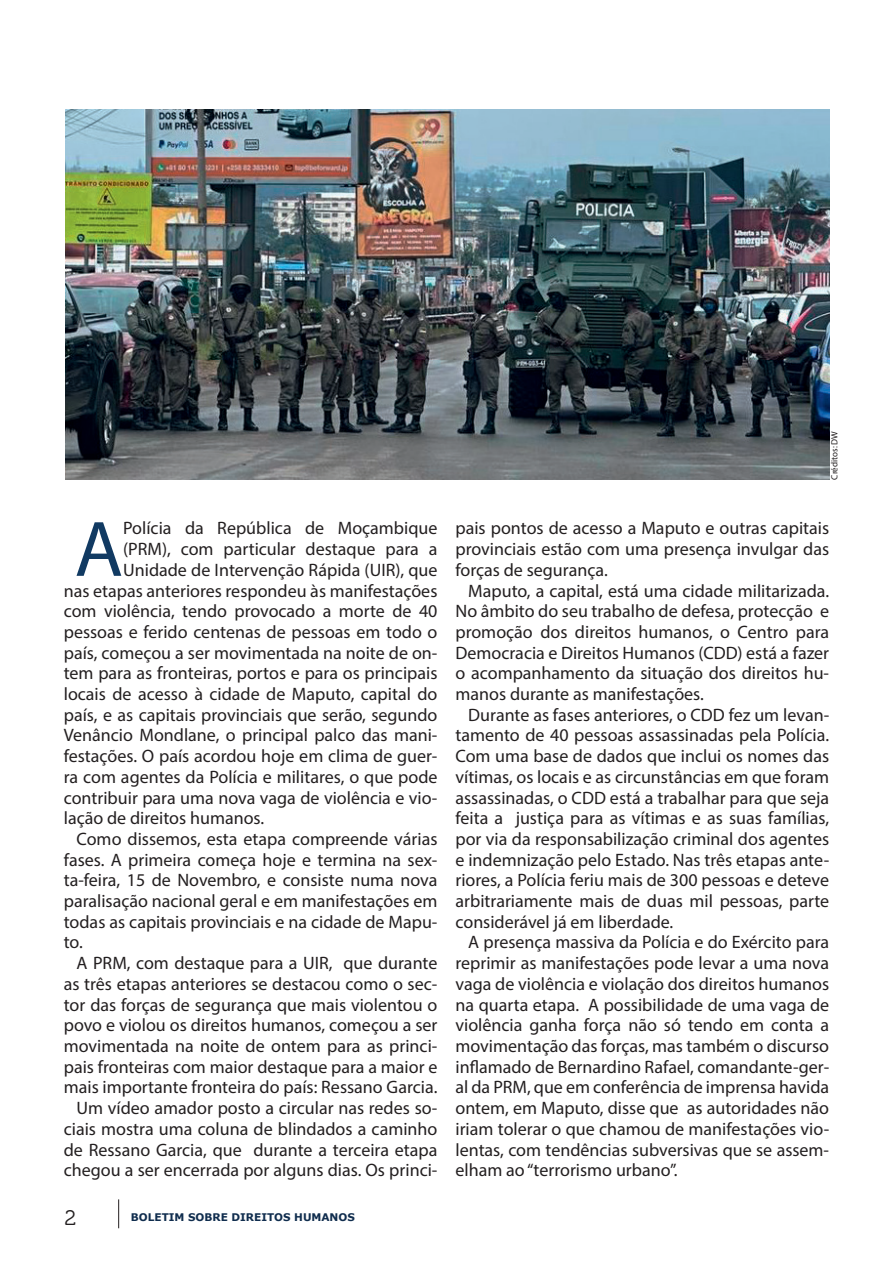
<style>
.page{position:relative;width:893px;height:1263px;background:#fff}
.page>*{position:absolute;margin:0;border:0;box-sizing:border-box;transform-origin:0 0}
.t1{font:79.35px "Myriad Pro";color:#113a62}
.t2{font:21px "Museo 300";color:#231f20}
.t3{font:18px/20.7px "Myriad Pro";color:#231f20;text-align:justify}
.t4{font:700 10.5px "Verdana";color:#102d4e}
.t5{font:9px "Myriad Pro";color:#231f20}
</style>
<div class="page">
<svg style="left:118px;top:1199px;width:1px;height:29px"></svg>
<img style="left:65px;top:109px;width:764px;height:371px">
<h1 class="t1" style="left:75px;top:500px;width:50px">A</h1>
<p class="t3" style="left:123px;top:518px;width:316px">Polícia da República de Moçambique</p>
<p class="t3" style="left:123px;top:538px;width:316px">(PRM), com particular destaque para a</p>
<p class="t3" style="left:123px;top:559px;width:316px">Unidade de Intervençāo Rápida (UIR), que</p>
<p class="t3" style="left:64px;top:580px;width:375px">nas etapas anteriores respondeu às manifestações</p>
<p class="t3" style="left:64px;top:600px;width:375px">com violência, tendo provocado a morte de 40</p>
<p class="t3" style="left:64px;top:621px;width:375px">pessoas e ferido centenas de pessoas em todo o</p>
<p class="t3" style="left:64px;top:642px;width:375px">país, começou a ser movimentada na noite de on-</p>
<p class="t3" style="left:64px;top:663px;width:375px">tem para as fronteiras, portos e para os principais</p>
<p class="t3" style="left:64px;top:683px;width:375px">locais de acesso à cidade de Maputo, capital do</p>
<p class="t3" style="left:64px;top:704px;width:375px">país, e as capitais provinciais que serão, segundo</p>
<p class="t3" style="left:64px;top:725px;width:375px">Venâncio Mondlane, o principal palco das mani-</p>
<p class="t3" style="left:64px;top:745px;width:375px">festações. O país acordou hoje em clima de guer-</p>
<p class="t3" style="left:64px;top:766px;width:375px">ra com agentes da Polícia e militares, o que pode</p>
<p class="t3" style="left:64px;top:787px;width:375px">contribuir para uma nova vaga de violência e vio-</p>
<p class="t3" style="left:64px;top:807px;width:202px">lação de direitos humanos.</p>
<p class="t3" style="left:77px;top:828px;width:362px">Como dissemos, esta etapa compreende várias</p>
<p class="t3" style="left:64px;top:849px;width:375px">fases. A primeira começa hoje e termina na sex-</p>
<p class="t3" style="left:64px;top:870px;width:375px">ta-feira, 15 de Novembro, e consiste numa nova</p>
<p class="t3" style="left:64px;top:890px;width:375px">paralisação nacional geral e em manifestações em</p>
<p class="t3" style="left:64px;top:911px;width:375px">todas as capitais provinciais e na cidade de Mapu-</p>
<p class="t3" style="left:64px;top:932px;width:21px">to.</p>
<p class="t3" style="left:77px;top:952px;width:362px">A PRM, com destaque para a UIR, que durante</p>
<p class="t3" style="left:64px;top:973px;width:375px">as três etapas anteriores se destacou como o sec-</p>
<p class="t3" style="left:64px;top:994px;width:375px">tor das forças de segurança que mais violentou o</p>
<p class="t3" style="left:64px;top:1014px;width:375px">povo e violou os direitos humanos, começou a ser</p>
<p class="t3" style="left:64px;top:1035px;width:375px">movimentada na noite de ontem para as princi-</p>
<p class="t3" style="left:64px;top:1056px;width:375px">pais fronteiras com maior destaque para a maior e</p>
<p class="t3" style="left:64px;top:1077px;width:375px">mais importante fronteira do país: Ressano Garcia.</p>
<p class="t3" style="left:77px;top:1097px;width:362px">Um vídeo amador posto a circular nas redes so-</p>
<p class="t3" style="left:64px;top:1118px;width:375px">ciais mostra uma coluna de blindados a caminho</p>
<p class="t3" style="left:64px;top:1139px;width:375px">de Ressano Garcia, que durante a terceira etapa</p>
<p class="t3" style="left:64px;top:1159px;width:375px">chegou a ser encerrada por alguns dias. Os princi-</p>
<p class="t2" style="left:64px;top:1206px;width:13px">2</p>
<p class="t4" style="left:131px;top:1211px;width:225px">BOLETIM SOBRE DIREITOS HUMANOS</p>
<p class="t5" style="left:829px;top:480px;width:50px;rotate:-90deg">Créditos: DW</p>
<p class="t3" style="left:455px;top:518px;width:375px">pais pontos de acesso a Maputo e outras capitais provinciais estão com uma presença invulgar das forças de segurança.</p>
<p class="t3" style="left:455px;top:580px;width:375px;text-indent:13px">Maputo, a capital, está uma cidade militarizada.<br>No âmbito do seu trabalho de defesa, protecção e promoção dos direitos humanos, o Centro para Democracia e Direitos Humanos (CDD) está a fazer o acompanhamento da situação dos direitos hu&shy;manos durante as manifestações.</p>
<p class="t3" style="left:455px;top:704px;width:375px;text-indent:13px">Durante as fases anteriores, o CDD fez um levan&shy;tamento de 40 pessoas assassinadas pela Polícia.<br>Com uma base de dados que inclui os nomes das vítimas, os locais e as circunstâncias em que foram assassinadas, o CDD está a trabalhar para que seja feita a justiça para as vítimas e as suas famílias, por via da responsabilização criminal dos agentes e indemnização pelo Estado. Nas três etapas ante&shy;riores, a Polícia feriu mais de 300 pessoas e deteve arbitrariamente mais de duas mil pessoas, parte considerável já em liberdade.</p>
<p class="t3" style="left:455px;top:932px;width:375px;text-indent:13px">A presença massiva da Polícia e do Exército para reprimir as manifestações pode levar a uma nova vaga de violência e violação dos direitos humanos na quarta etapa. A possibilidade de uma vaga de violência ganha força não só tendo em conta a movimentação das forças, mas também o discurso inflamado de Bernardino Rafael, comandante-ger&shy;al da PRM, que em conferência de imprensa havida ontem, em Maputo, disse que as autoridades não iriam tolerar o que chamou de manifestações vio&shy;lentas, com tendências subversivas que se assem&shy;elham ao “terrorismo urbano”.</p>
</div>
